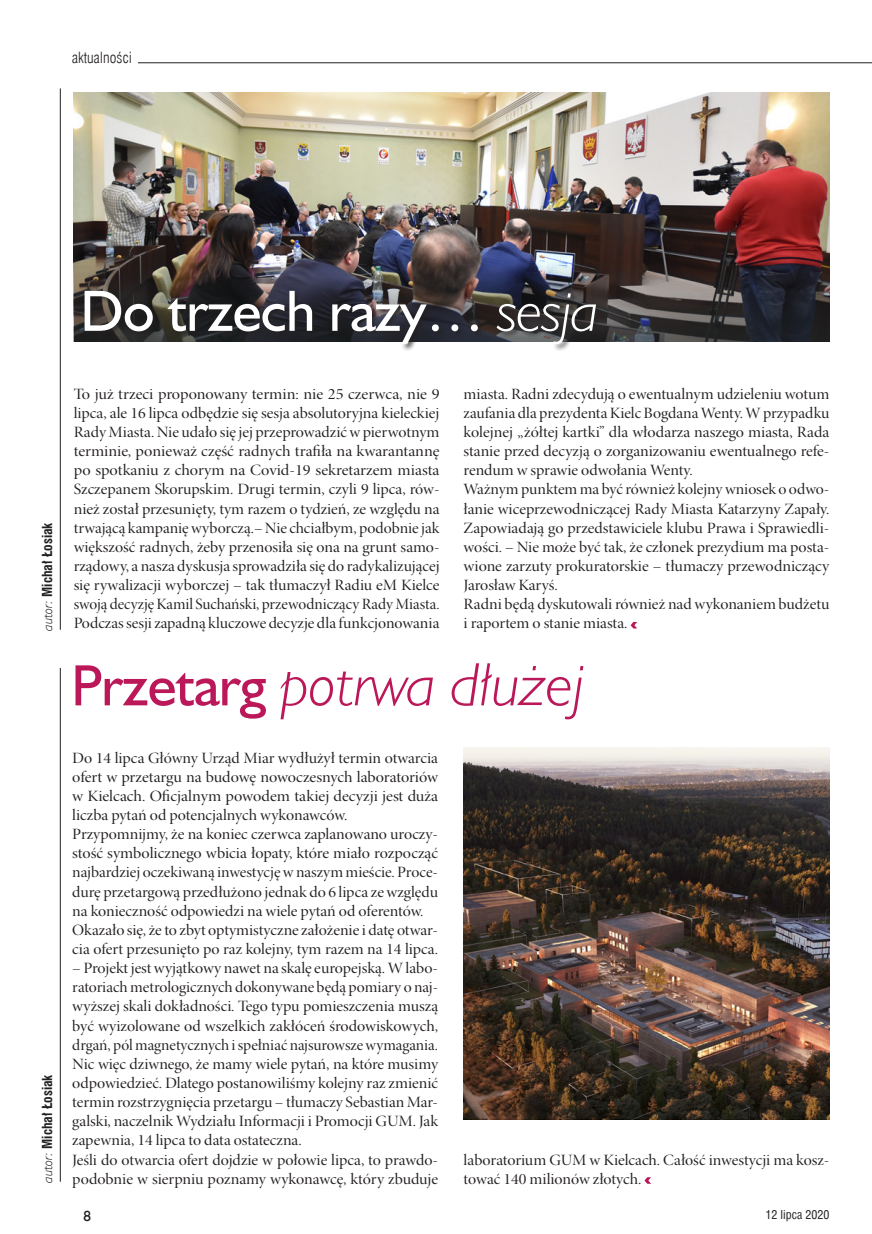
<style>
.page{position:relative;width:872px;height:1234px;background:#fff}
.page>*{position:absolute;margin:0;border:0;box-sizing:border-box;transform-origin:0 0}
.TYTUL_1500_BOLD{font:italic 61.5px "Humanst 521 Lt EUX";color:#bb1859}
.TYTUL_1500_BOLD-2{font:58.5px "Humanst 521 EUX";letter-spacing:-.01em;color:#fff}
.TEKST_GŁÓWNY{font:15.75px/19.2px "Minion Pro Disp";color:#231f20;text-align:justify;scale:1.06 1}
.TEKST_GŁÓWNY-2{font:15.75px/19.2px "Minion Pro Disp";color:#231f20;text-align:justify;scale:1.09 1}
.TEKST_GŁÓWNY-3{font:15.75px/19.2px "Minion Pro Disp";color:#231f20;text-align:justify;scale:1.05 1}
.t1{font:15px "Swis 721 Lt Cn EUX";color:#231f20}
.t2{font:15px "Humanst 521 EUX";color:#231f20}
.t3{font:700 13.5px "Swis 721 Cn EUX";color:#231f20}
.t4{font:condensed 12px "Helvetica";color:#231f20}
.s1{font-family:"Humanst 521 Lt EUX";font-weight:400;font-style:italic}
.s2{font-family:"Humanst 521 Lt EUX";font-style:italic}
.s3{font-family:"Humanst 521 EUX";font-style:normal;font-size:58.5px}
</style>
<div class="page">
<img style="left:74px;top:92px;width:755px;height:250px">
<hr style="left:138px;top:62px;width:734px;height:1px;background:#231f20">
<div style="left:83px;top:289px;width:520px;height:62px;background:#231f20;opacity:.75"></div>
<svg style="left:630px;top:621px;width:7px;height:7px"></svg>
<img style="left:463px;top:747px;width:366px;height:371px">
<svg style="left:644px;top:1177px;width:7px;height:6px"></svg>
<hr style="left:60px;top:88px;width:1px;height:541px;background:#231f20">
<hr style="left:60px;top:668px;width:1px;height:513px;background:#231f20">
<p class="t1" style="left:72px;top:49px;width:61px">aktualności</p>
<p class="t3" style="left:39px;top:630px;width:109px;rotate:-90deg"><span class="s1">autor:</span> Michał Łosiak</p>
<p class="t3" style="left:39px;top:1182px;width:109px;rotate:-90deg"><span class="s1">autor:</span> Michał Łosiak</p>
<p class="TYTUL_1500_BOLD-2" style="left:80px;top:275px;width:519px">Do trzech razy… <span class="s2">sesja</span></p>
<p class="TEKST_GŁÓWNY-2" style="left:74px;top:384px;width:337px">To już trzeci proponowany termin: nie 25 czerwca, nie 9 lipca, ale 16 lipca odbędzie się sesja absolutoryjna kieleckiej Rady Miasta. Nie udało się jej przeprowadzić wpierwotnym terminie, ponieważ część radnych trafiła na kwarantannę po spotkaniu z chorym na Covid-19 sekretarzem miasta Szczepanem Skorupskim. Drugi termin, czyli 9 lipca, rów&shy;nież został przesunięty, tym razem o tydzień, ze względu na trwającą kampanię wyborczą.– Nie chciałbym, podobnie jak większość radnych, żeby przenosiła się ona na grunt samo&shy;rządowy, a nasza dyskusja sprowadziła się do radykalizującej się rywalizacji wyborczej – tak tłumaczył Radiu eM Kielce swoją decyzję Kamil Suchański, przewodniczący Rady Miasta.<br>Podczas sesji zapadną kluczowe decyzje dla funkcjonowania</p>
<p class="TEKST_GŁÓWNY" style="left:463px;top:384px;width:346px">miasta. Radni zdecydują o ewentualnym udzieleniu wotum zaufania dla prezydenta Kielc Bogdana Wenty. Wprzypadku kolejnej „żółtej kartki” dla włodarza naszego miasta, Rada stanie przed decyzją o zorganizowaniu ewentualnego refe&shy;rendum w sprawie odwołania Wenty.</p>
<p class="TEKST_GŁÓWNY-3" style="left:463px;top:480px;width:350px">Ważnym punktem ma być również kolejny wniosek o odwo&shy;łanie wiceprzewodniczącej Rady Miasta Katarzyny Zapały.<br>Zapowiadają go przedstawiciele klubu Prawa i Sprawiedli&shy;wości. – Nie może być tak, że członek prezydium ma posta&shy;wione zarzuty prokuratorskie – tłumaczy przewodniczący Jarosław Karyś.</p>
<p class="TEKST_GŁÓWNY" style="left:463px;top:595px;width:346px">Radni będą dyskutowali również nad wykonaniem budżetu i raportem o stanie miasta.</p>
<p class="TYTUL_1500_BOLD" style="left:71px;top:647px;width:514px"><span class="s3">Przetarg</span> potrwa dłużej</p>
<p class="TEKST_GŁÓWNY" style="left:72px;top:748px;width:346px">Do 14 lipca Główny Urząd Miar wydłużył termin otwarcia ofert w przetargu na budowę nowoczesnych laboratoriów w Kielcach. Oficjalnym powodem takiej decyzji jest duża liczba pytań od potencjalnych wykonawców.</p>
<p class="TEKST_GŁÓWNY" style="left:72px;top:824px;width:347px">Przypomnijmy, że na koniec czerwca zaplanowano uroczy&shy;stość symbolicznego wbicia łopaty, które miało rozpocząć najbardziej oczekiwaną inwestycję wnaszym mieście. Proce&shy;durę przetargową przedłużono jednak do 6 lipca ze względu na konieczność odpowiedzi na wiele pytań od oferentów.</p>
<p class="TEKST_GŁÓWNY" style="left:72px;top:920px;width:346px">Okazało się, że to zbyt optymistyczne założenie i datę otwar&shy;cia ofert przesunięto po raz kolejny, tym razem na 14 lipca.</p>
<p class="TEKST_GŁÓWNY" style="left:72px;top:958px;width:347px">– Projekt jest wyjątkowy nawet na skalę europejską. Wlabo&shy;ratoriach metrologicznych dokonywane będą pomiary o naj&shy;wyższej skali dokładności. Tego typu pomieszczenia muszą być wyizolowane od wszelkich zakłóceń środowiskowych, drgań, pól magnetycznych ispełniać najsurowsze wymagania.<br>Nic więc dziwnego, że mamy wiele pytań, na które musimy odpowiedzieć. Dlatego postanowiliśmy kolejny raz zmienić termin rozstrzygnięcia przetargu – tłumaczy Sebastian Mar&shy;galski, naczelnik Wydziału Informacji i Promocji GUM. Jak zapewnia, 14 lipca to data ostateczna.</p>
<p class="TEKST_GŁÓWNY" style="left:72px;top:1150px;width:346px">Jeśli do otwarcia ofert dojdzie w połowie lipca, to prawdo&shy;podobnie w sierpniu poznamy wykonawcę, który zbuduje</p>
<p class="TEKST_GŁÓWNY" style="left:463px;top:1150px;width:346px">laboratorium GUM w Kielcach. Całość inwestycji ma kosz&shy;tować 140 milionów złotych.</p>
<p class="t2" style="left:83px;top:1206px;width:9px">8</p>
<p class="t4" style="left:765px;top:1206px;width:65px">12 lipca 2020</p>
</div>
